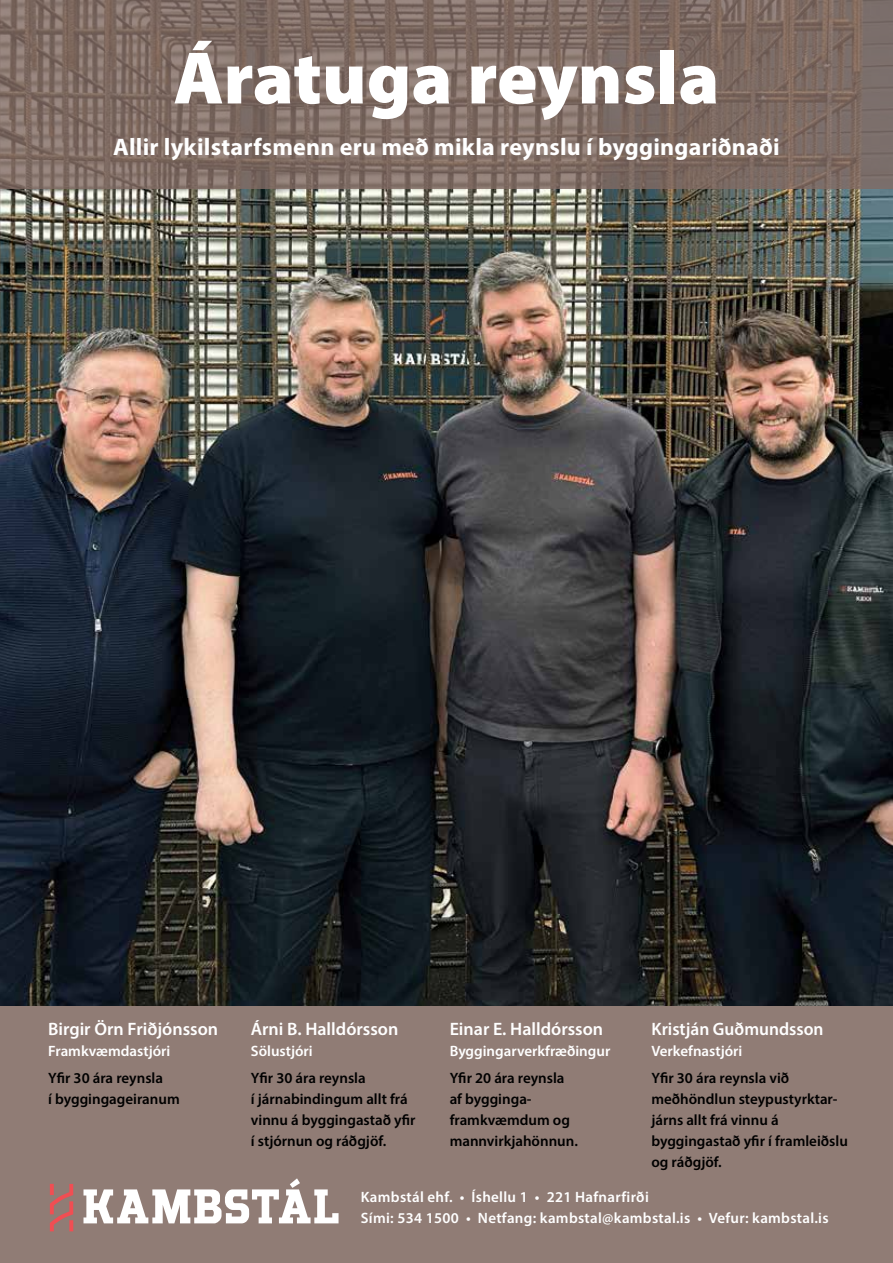
<style>
.page{position:relative;width:893px;height:1263px;background:#fff}
.page>*{position:absolute;margin:0;border:0;box-sizing:border-box;transform-origin:0 0}
.t1{font:900 75px "Myriad Pro";color:#fff}
.t2{font:700 24px "Myriad Pro";letter-spacing:.01em;color:#fff}
.t3{font:600 18px "Myriad Pro";color:#fff}
.t4{font:600 15px/21px "Myriad Pro";color:#000}
.t5{font:600 15px/21px "Myriad Pro";letter-spacing:.02em;color:#fff}
.t6{font:600 15px "Myriad Pro";color:#fff}
</style>
<div class="page">
<div style="left:0;top:1001px;width:893px;height:262px;background:#907c75"></div>
<img style="left:0;top:189px;width:893px;height:817px">
<svg style="left:0;top:0;width:893px;height:189px;background:#7f6c64"></svg>
<svg style="left:50px;top:1184px;width:23px;height:47px"></svg>
<svg style="left:83px;top:1178px;width:256px;height:45px"></svg>
<h1 class="t1" style="left:173px;top:28px;width:547px">Áratuga reynsla</h1>
<h2 class="t2" style="left:113px;top:132px;width:668px">Allir lykilstarfsmenn eru með mikla reynslu í byggingariðnaði</h2>
<p class="t3" style="left:48px;top:1017px;width:172px">Birgir Örn Friðjónsson</p>
<p class="t6" style="left:48px;top:1041px;width:124px">Framkvæmdastjóri</p>
<p class="t4" style="left:48px;top:1067px;width:133px">Yfir 30 ára reynsla<br>í byggingageiranum</p>
<p class="t3" style="left:251px;top:1017px;width:149px">Árni B. Halldórsson</p>
<p class="t6" style="left:251px;top:1041px;width:63px">Sölustjóri</p>
<p class="t4" style="left:251px;top:1067px;width:166px">Yfir 30 ára reynsla<br>í járnabindingum allt frá vinnu á byggingastað yfir í stjórnun og ráðgjöf.</p>
<p class="t3" style="left:651px;top:1017px;width:174px">Kristján Guðmundsson</p>
<p class="t6" style="left:651px;top:1041px;width:92px">Verkefnastjóri</p>
<p class="t4" style="left:651px;top:1067px;width:198px">Yfir 30 ára reynsla við meðhöndlun steypustyrktar&shy;járns allt frá vinnu á byggingastað yfir í framleiðslu og ráðgjöf.</p>
<p class="t5" style="left:361px;top:1186px;width:469px">Kambstál ehf. • Íshellu 1 • 221 Hafnarfirði<br>Sími: 534 1500 • Netfang: kambstal@kambstal.is • Vefur: kambstal.is</p>
<p class="t3" style="left:450px;top:1017px;width:155px">Einar E. Halldórsson</p>
<p class="t6" style="left:450px;top:1041px;width:162px">Byggingarverkfræðingur</p>
<p class="t4" style="left:450px;top:1067px;width:130px">Yfir 20 ára reynsla af bygginga&shy;framkvæmdum og mannvirkjahönnun.</p>
</div>
